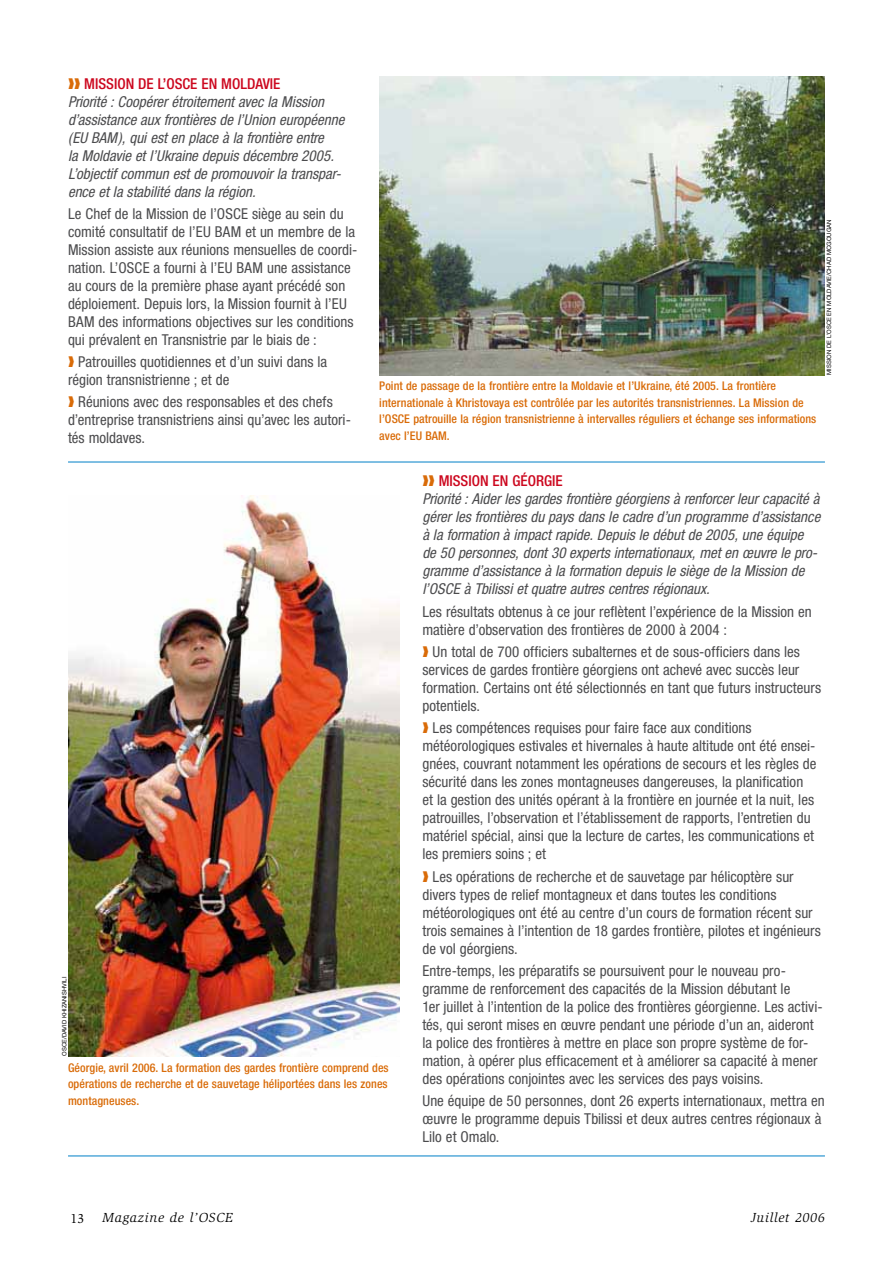
<style>
.page{position:relative;width:893px;height:1263px;background:#fff}
.page>*{position:absolute;margin:0;border:0;box-sizing:border-box;transform-origin:0 0}
.t1{font:condensed 15px/18px "Helvetica Neue";color:#4b4b4d}
.t2{font:italic condensed 15px/18px "Helvetica Neue";color:#4b4b4d}
.t3{font:500 condensed 15px "Helvetica Neue";color:#cc071e}
.t4{font:italic 13.5px "Slimbach";letter-spacing:.05em;color:#000}
.t5{font:13.5px "Slimbach";color:#000}
.t6{font:500 condensed 12px/16.5px "Helvetica Neue";letter-spacing:.005em;color:#d96b08;text-align:justify}
.t7{font:6px "Helvetica Neue";color:#000}
</style>
<div class="page">
<img style="left:68px;top:495px;width:332px;height:561px">
<img style="left:379px;top:77px;width:446px;height:298px">
<hr style="left:68px;top:1155px;width:757px;height:2px;background:#55aada">
<hr style="left:68px;top:461px;width:757px;height:2px;background:#55aada">
<p class="t3" style="left:84px;top:78px;width:198px">MISSION DE L’OSCE EN MOLDAVIE</p>
<p class="t2" style="left:68px;top:94px;width:278px">Priorité : Coopérer étroitement avec la Mission d’assistance aux frontières de l’Union européenne (EU BAM), qui est en place à la frontière entre<br>la Moldavie et l’Ukraine depuis décembre 2005.<br>L’objectif commun est de promouvoir la transpar&shy;ence et la stabilité dans la région.</p>
<p class="t1" style="left:68px;top:206px;width:291px">Le Chef de la Mission de l’OSCE siège au sein du comité consultatif de l’EU BAM et un membre de la Mission assiste aux réunions mensuelles de coordi&shy;nation. L’OSCE a fourni à l’EU BAM une assistance au cours de la première phase ayant précédé son déploiement. Depuis lors, la Mission fournit à l’EU BAM des informations objectives sur les conditions qui prévalent en Transnistrie par le biais de :</p>
<p class="t1" style="left:68px;top:354px;width:261px;text-indent:10px">Patrouilles quotidiennes et d’un suivi dans la région transnistrienne ; et de</p>
<p class="t1" style="left:68px;top:394px;width:285px;text-indent:10px">Réunions avec des responsables et des chefs d’entreprise transnistriens ainsi qu’avec les autori&shy;tés moldaves.</p>
<p class="t6" style="left:379px;top:378px;width:439px;text-align:left">Point de passage de la frontière entre la Moldavie et l’Ukraine, été 2005. La frontière internationale à Khristovaya est contrôlée par les autorités transnistriennes. La Mission de l’OSCE patrouille la région transnistrienne à intervalles réguliers et échange ses informations avec l’EU BAM.</p>
<p class="t7" style="left:827px;top:375px;width:157px;rotate:-90deg">MISSION DE L’OSCE EN MOLDAVIE/CHAD MCGOUGAN</p>
<p class="t7" style="left:62px;top:1056px;width:81px;rotate:-90deg">OSCE/DAVID KHIZANISHVILI</p>
<p class="t6" style="left:68px;top:1060px;width:322px">Géorgie, avril 2006. La formation des gardes frontière comprend des opérations de recherche et de sauvetage héliportées dans les zones montagneuses.</p>
<p class="t3" style="left:439px;top:476px;width:126px">MISSION EN GÉORGIE</p>
<p class="t2" style="left:422px;top:491px;width:399px">Priorité : Aider les gardes frontière géorgiens à renforcer leur capacité à gérer les frontières du pays dans le cadre d’un programme d’assistance à la formation à impact rapide. Depuis le début de 2005, une équipe de 50 personnes, dont 30 experts internationaux, met en œuvre le pro&shy;gramme d’assistance à la formation depuis le siège de la Mission de l’OSCE à Tbilissi et quatre autres centres régionaux.</p>
<p class="t1" style="left:422px;top:604px;width:391px">Les résultats obtenus à ce jour reflètent l’expérience de la Mission en matière d’observation des frontières de 2000 à 2004 :</p>
<p class="t1" style="left:422px;top:644px;width:400px;text-indent:10px">Un total de 700 officiers subalternes et de sous-officiers dans les services de gardes frontière géorgiens ont achevé avec succès leur formation. Certains ont été sélectionnés en tant que futurs instructeurs potentiels.</p>
<p class="t1" style="left:422px;top:720px;width:396px;text-indent:10px">Les compétences requises pour faire face aux conditions météorologiques estivales et hivernales à haute altitude ont été ensei&shy;gnées, couvrant notamment les opérations de secours et les règles de sécurité dans les zones montagneuses dangereuses, la planification et la gestion des unités opérant à la frontière en journée et la nuit, les patrouilles, l’observation et l’établissement de rapports, l’entretien du matériel spécial, ainsi que la lecture de cartes, les communications et les premiers soins ; et</p>
<p class="t1" style="left:422px;top:868px;width:400px;text-indent:10px">Les opérations de recherche et de sauvetage par hélicoptère sur divers types de relief montagneux et dans toutes les conditions météorologiques ont été au centre d’un cours de formation récent sur trois semaines à l’intention de 18 gardes frontière, pilotes et ingénieurs de vol géorgiens.</p>
<p class="t1" style="left:422px;top:963px;width:402px">Entre-temps, les préparatifs se poursuivent pour le nouveau pro&shy;gramme de renforcement des capacités de la Mission débutant le<br>1er juillet à l’intention de la police des frontières géorgienne. Les activi&shy;tés, qui seront mises en œuvre pendant une période d’un an, aideront la police des frontières à mettre en place son propre système de for&shy;mation, à opérer plus efficacement et à améliorer sa capacité à mener des opérations conjointes avec les services des pays voisins.</p>
<p class="t1" style="left:422px;top:1093px;width:404px">Une équipe de 50 personnes, dont 26 experts internationaux, mettra en œuvre le programme depuis Tbilissi et deux autres centres régionaux à<br>Lilo et Omalo.</p>
<p class="t5" style="left:71px;top:1213px;width:15px">13</p>
<p class="t4" style="left:103px;top:1212px;width:131px">Magazine de l’OSCE</p>
<p class="t4" style="left:751px;top:1212px;width:76px">Juillet 2006</p>
</div>
